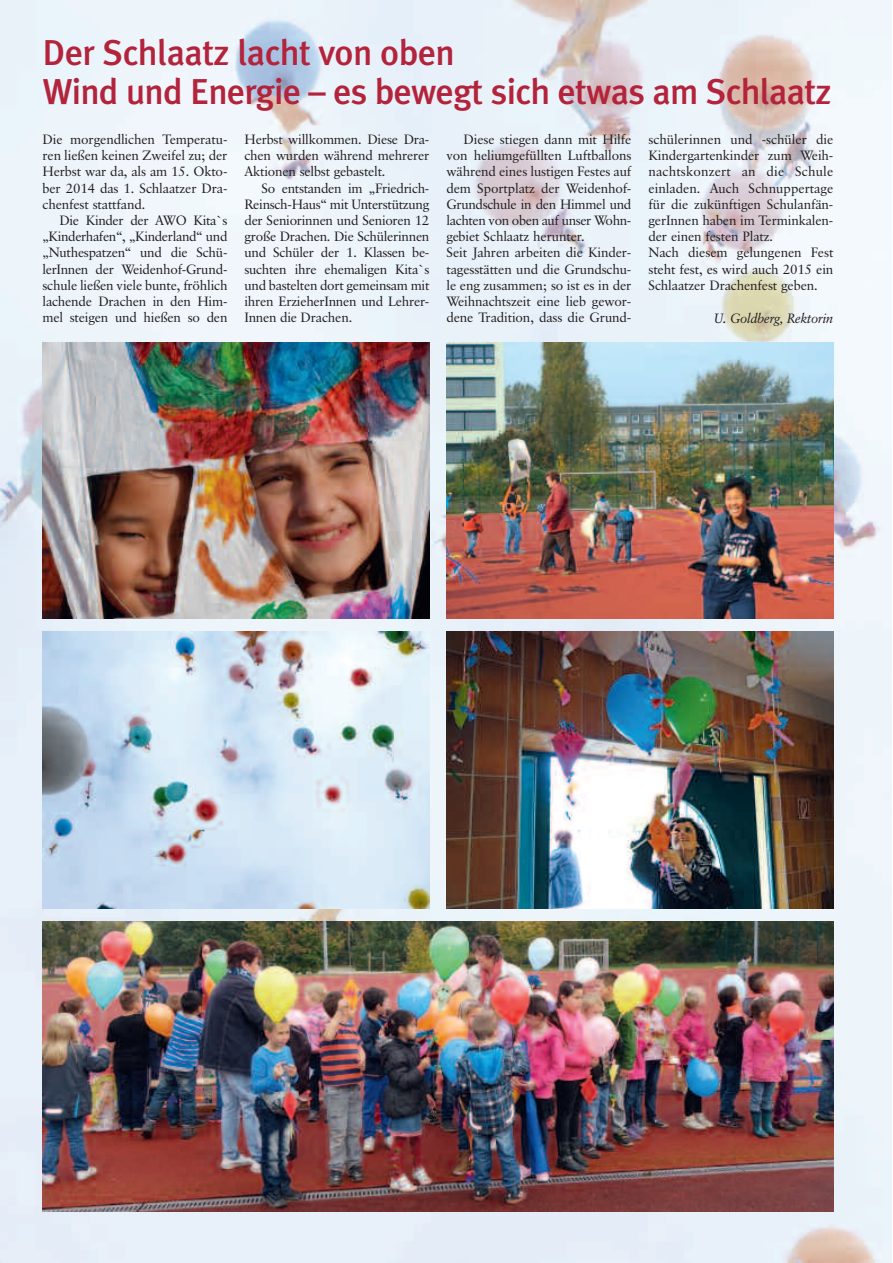
<style>
.page{position:relative;width:893px;height:1263px;background:#fff}
.page>*{position:absolute;margin:0;border:0;box-sizing:border-box;transform-origin:0 0}
.t1{font:500 36px/39px "Meta Plus";letter-spacing:-.02em;color:#b3233b}
.t2{font:13.5px/16.2px "Classical Garamond BT";letter-spacing:-.01em;color:#231f20;text-align:justify}
.t3{font:italic 13.5px "Classical Garamond BT";letter-spacing:-.015em;color:#231f20}
</style>
<div class="page">
<img style="left:0;top:0;width:892px;height:1263px">
<img style="left:43px;top:632px;width:386px;height:276px">
<img style="left:447px;top:632px;width:386px;height:276px">
<img style="left:447px;top:342px;width:386px;height:277px">
<img style="left:43px;top:342px;width:386px;height:277px">
<img style="left:43px;top:921px;width:790px;height:291px">
<h1 class="t1" style="left:43px;top:33px;width:790px">Der Schlaatz lacht von oben<br>Wind und Energie – es bewegt sich etwas am Schlaatz</h1>
<p class="t2" style="left:446px;top:132px;width:186px;text-align:left;text-indent:17px">Diese stiegen dann mit Hilfe von heliumgefüllten Luftballons während eines lustigen Festes auf dem Sportplatz der Weidenhof-<br>Grundschule in den Himmel und lachten von oben auf unser Wohn&shy;gebiet Schlaatz herunter.<br>Seit Jahren arbeiten die Kinder&shy;tagesstätten und die Grundschu&shy;le eng zusammen; so ist es in der<br>Weihnachtszeit eine lieb gewor&shy;dene Tradition, dass die Grund-</p>
<p class="t2" style="left:648px;top:132px;width:186px;text-align:left">schülerinnen und -schüler die<br>Kindergartenkinder zum Weih&shy;nachtskonzert an die Schule einladen. Auch Schnuppertage für die zukünftigen Schulanfän&shy;gerInnen haben im Terminkalen&shy;der einen festen Platz.<br>Nach diesem gelungenen Fest steht fest, es wird auch 2015 ein<br>Schlaatzer Drachenfest geben.</p>
<p class="t2" style="left:43px;top:132px;width:186px">Die morgendlichen Temperatu&shy;ren ließen keinen Zweifel zu; der Herbst war da, als am 15. Okto&shy;ber 2014 das 1. Schlaatzer Dra&shy;chenfest stattfand.</p>
<p class="t2" style="left:43px;top:213px;width:186px;text-indent:17px">Die Kinder der AWO Kita`s „Kinderhafen“, „Kinderland“ und „Nuthespatzen“ und die Schü&shy;lerInnen der Weidenhof-Grund&shy;schule ließen viele bunte, fröhlich lachende Drachen in den Him&shy;mel steigen und hießen so den</p>
<p class="t2" style="left:244px;top:132px;width:186px">Herbst willkommen. Diese Dra&shy;chen wurden während mehrerer Aktionen selbst gebastelt.</p>
<p class="t2" style="left:244px;top:181px;width:186px;text-indent:17px">So entstanden im „Friedrich-Reinsch-Haus“ mit Unterstützung der Seniorinnen und Senioren 12 große Drachen. Die Schülerinnen und Schüler der 1. Klassen be&shy;suchten ihre ehemaligen Kita`s und bastelten dort gemeinsam mit ihren ErzieherInnen und Lehrer-Innen die Drachen.</p>
<p class="t3" style="left:714px;top:313px;width:121px">U. Goldberg, Rektorin</p>
</div>
